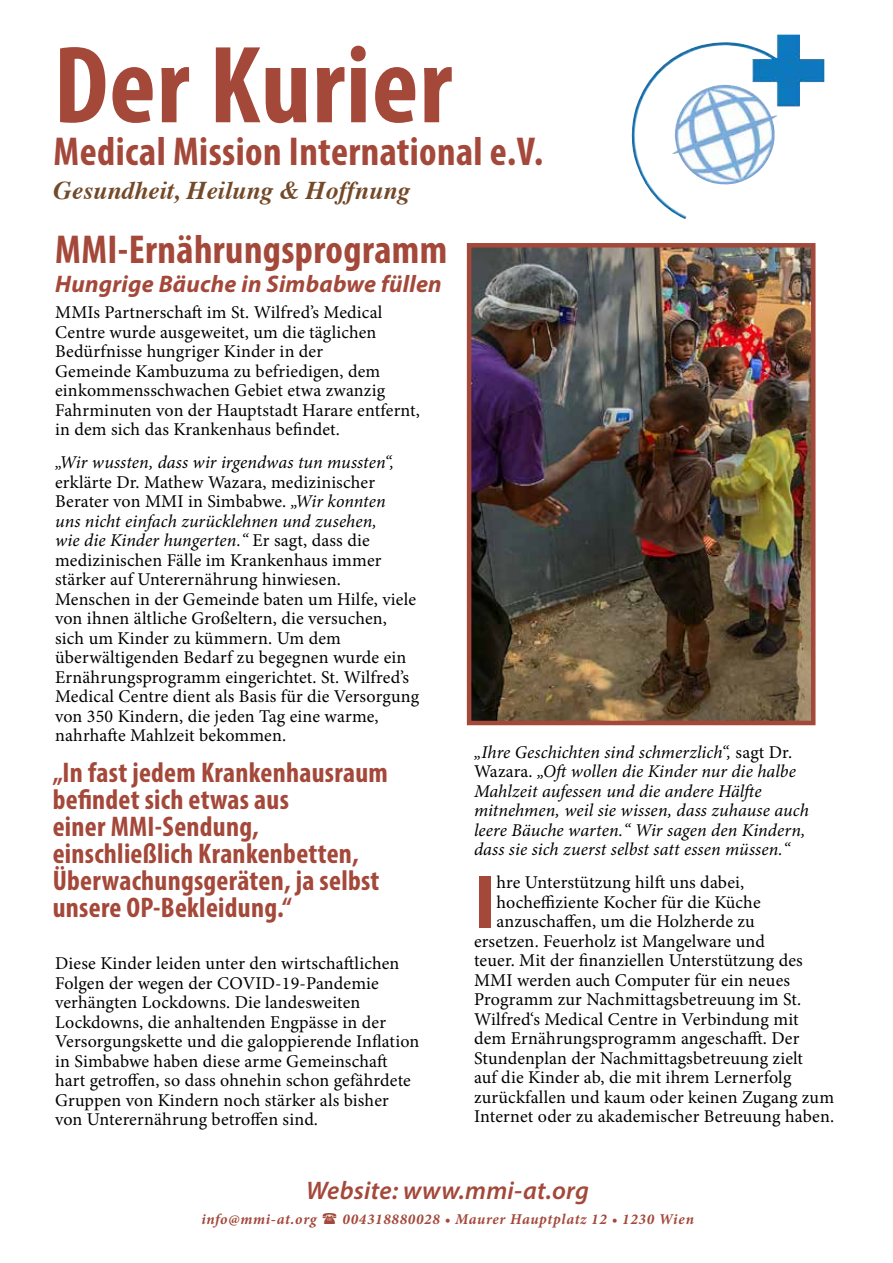
<style>
.page{position:relative;width:893px;height:1263px;background:#fff}
.page>*{position:absolute;margin:0;border:0;box-sizing:border-box;transform-origin:0 0}
.t1{font:700 condensed 111px "Myriad Pro";letter-spacing:.01em;color:#a4483a}
.t2{font:700 75.9px "Myriad Pro";color:#a4483a}
.t3{font:700 condensed 40.5px "Myriad Pro";letter-spacing:.01em;color:#a4483a}
.t4{font:700 condensed 28.5px/27px "Myriad Pro";letter-spacing:.01em;color:#a4483a}
.t5{font:italic 700 25.5px "Times";color:#734a29}
.t6{font:italic 600 25.5px "Myriad Pro";letter-spacing:.01em;color:#a4483a}
.t7{font:italic 700 24px "Myriad Pro";letter-spacing:.01em;color:#a4483a}
.t8{font:18px/19.5px "Minion Pro";letter-spacing:.01em;color:#000}
.t9{font:italic 18px/19.5px "Minion Pro";letter-spacing:.005em;color:#000}
.t10{font:italic 700 15px "Minion Pro";letter-spacing:.05em;color:#a4483a}
.s1{font-style:italic}
.s2{font-style:normal}
</style>
<div class="page">
<img style="left:632px;top:35px;width:192px;height:184px">
<img style="left:472px;top:248px;width:338px;height:472px">
<div style="left:467px;top:243px;width:348px;height:482px;border:4px solid #a4483a"></div>
<h1 class="t1" style="left:54px;top:16px;width:400px">Der Kurier</h1>
<h3 class="t3" style="left:54px;top:126px;width:491px">Medical Mission International e.V.</h3>
<h3 class="t5" style="left:54px;top:174px;width:358px">Gesundheit, Heilung &amp; Hoffnung</h3>
<h3 class="t3" style="left:55px;top:224px;width:394px">MMI-Ernährungsprogramm</h3>
<h3 class="t7" style="left:55px;top:268px;width:388px">Hungrige Bäuche in Simbabwe füllen</h3>
<p class="t8" style="left:55px;top:303px;width:366px">MMIs Partnerschaft im St. Wilfred’s Medical Centre wurde ausgeweitet, um die täglichen Bedürfnisse hungriger Kinder in der<br>Gemeinde Kambuzuma zu befriedigen, dem einkommensschwachen Gebiet etwa zwanzig Fahrminuten von der Hauptstadt Harare entfernt, in dem sich das Krankenhaus befindet.</p>
<p class="t9" style="left:55px;top:453px;width:340px">„Wir wussten, dass wir irgendwas tun mussten“,</p>
<p class="t8" style="left:55px;top:472px;width:365px">erklärte Dr. Mathew Wazara, medizinischer Berater von MMI in Simbabwe. <span class="s1">„Wir konnten<br>uns nicht einfach zurücklehnen und zusehen,<br>wie die Kinder hungerten.“</span> Er sagt, dass die medizinischen Fälle im Krankenhaus immer stärker auf Unterernährung hinwiesen.<br>Menschen in der Gemeinde baten um Hilfe, viele von ihnen ältliche Großeltern, die versuchen, sich um Kinder zu kümmern. Um dem überwältigenden Bedarf zu begegnen wurde ein Ernährungsprogramm eingerichtet. St. Wilfred’s Medical Centre dient als Basis für die Versorgung von 350 Kindern, die jeden Tag eine warme, nahrhafte Mahlzeit bekommen.</p>
<h3 class="t4" style="left:53px;top:759px;width:337px">„In fast jedem Krankenhausraum befindet sich etwas aus<br>einer MMI-Sendung, einschließlich Krankenbetten,<br>Überwachungsgeräten, ja selbst unsere OP-Bekleidung.“</h3>
<p class="t8" style="left:55px;top:954px;width:366px">Diese Kinder leiden unter den wirtschaftlichen Folgen der wegen der COVID-19-Pandemie verhängten Lockdowns. Die landesweiten Lockdowns, die anhaltenden Engpässe in der Versorgungskette und die galoppierende Inflation in Simbabwe haben diese arme Gemeinschaft hart getroffen, so dass ohnehin schon gefährdete Gruppen von Kindern noch stärker als bisher von Unterernährung betroffen sind.</p>
<p class="t9" style="left:474px;top:742px;width:336px">„Ihre Geschichten sind schmerzlich“, <span class="s2">sagt Dr.<br>Wazara.</span> „Oft wollen die Kinder nur die halbe Mahlzeit aufessen und die andere Hälfte mitnehmen, weil sie wissen, dass zuhause auch leere Bäuche warten.“ Wir sagen den Kindern, dass sie sich zuerst selbst satt essen müssen.“</p>
<h2 class="t2" style="left:474px;top:852px;width:23px">I</h2>
<p class="t8" style="left:496px;top:873px;width:249px">hre Unterstützung hilft uns dabei,</p>
<p class="t8" style="left:496px;top:892px;width:266px">hocheffiziente Kocher für die Küche</p>
<p class="t8" style="left:496px;top:912px;width:260px">anzuschaffen, um die Holzherde zu</p>
<p class="t8" style="left:474px;top:931px;width:292px">ersetzen. Feuerholz ist Mangelware und</p>
<p class="t8" style="left:474px;top:951px;width:330px">teuer. Mit der finanziellen Unterstützung des</p>
<p class="t8" style="left:474px;top:970px;width:318px">MMI werden auch Computer für ein neues</p>
<p class="t8" style="left:474px;top:990px;width:329px">Programm zur Nachmittagsbetreuung im St.</p>
<p class="t8" style="left:474px;top:1009px;width:326px">Wilfred‘s Medical Centre in Verbindung mit</p>
<p class="t8" style="left:474px;top:1029px;width:327px">dem Ernährungsprogramm angeschafft. Der</p>
<p class="t8" style="left:474px;top:1048px;width:331px">Stundenplan der Nachmittagsbetreuung zielt</p>
<p class="t8" style="left:474px;top:1068px;width:319px">auf die Kinder ab, die mit ihrem Lernerfolg</p>
<p class="t8" style="left:474px;top:1087px;width:362px">zurückfallen und kaum oder keinen Zugang zum</p>
<p class="t8" style="left:474px;top:1107px;width:362px">Internet oder zu akademischer Betreuung haben.</p>
<h3 class="t6" style="left:306px;top:1174px;width:284px">Website: www.mmi-at.org</h3>
<p class="t10" style="left:201px;top:1209px;width:117px">info@mmi-at.org</p>
<p class="t10" style="left:343px;top:1209px;width:353px">004318880028 • Maurer Hauptplatz 12 • 1230 Wien</p>
</div>
